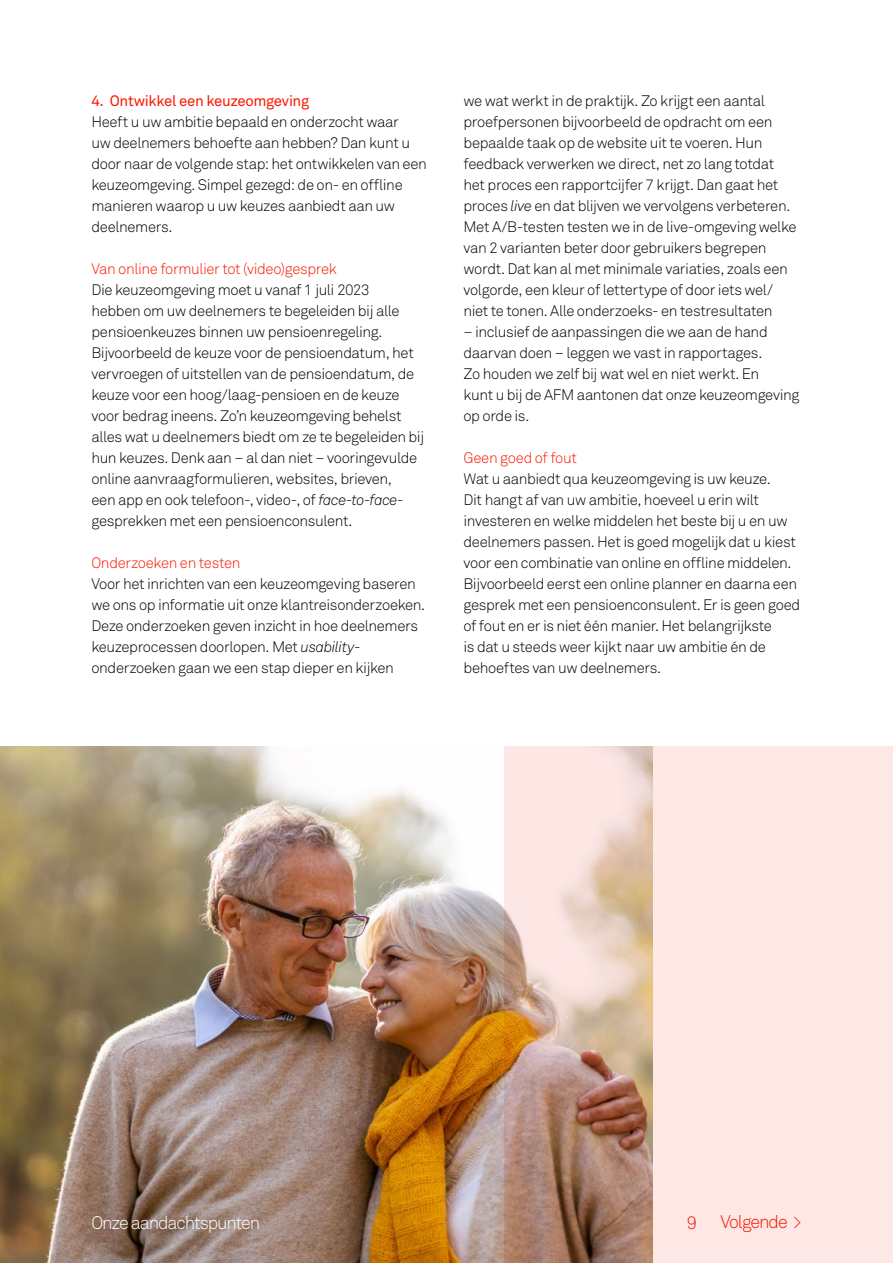
<style>
.page{position:relative;width:893px;height:1263px;background:#fff}
.page>*{position:absolute;margin:0;border:0;box-sizing:border-box;transform-origin:0 0}
.t1{font:300 18px "Akkurat Pro";letter-spacing:-.065em;color:#fff}
.t2{font:300 18px "Akkurat Pro";letter-spacing:-.06em;color:#fa1900}
.t3{font:300 15px/21px "Akkurat Pro";letter-spacing:-.025em;color:#000}
.t4{font:300 15px "Akkurat Pro";letter-spacing:-.025em;color:#fa1900}
.t5{font:15px "Akkurat Pro";letter-spacing:-.02em;color:#fa1900}
.s1{font-style:italic}
</style>
<div class="page">
<img style="left:0;top:747px;width:504px;height:516px">
<svg style="left:504px;top:747px;width:389px;height:516px;background:#ebd2ca"></svg>
<p class="t5" style="left:91px;top:92px;width:219px">4. Ontwikkel een keuzeomgeving</p>
<p class="t3" style="left:91px;top:111px;width:337px">Heeft u uw ambitie bepaald en onderzocht waar<br>uw deelnemers behoefte aan hebben? Dan kunt u door naar de volgende stap: het ontwikkelen van een keuzeomgeving. Simpel gezegd: de on- en offline manieren waarop u uw keuzes aanbiedt aan uw deelnemers.</p>
<p class="t4" style="left:91px;top:260px;width:247px">Van online formulier tot (video)gesprek</p>
<p class="t3" style="left:91px;top:279px;width:334px">Die keuzeomgeving moet u vanaf 1 juli 2023<br>hebben om uw deelnemers te begeleiden bij alle pensioenkeuzes binnen uw pensioenregeling.<br>Bijvoorbeeld de keuze voor de pensioendatum, het vervroegen of uitstellen van de pensioendatum, de keuze voor een hoog/laag-pensioen en de keuze voor bedrag ineens. Zo’n keuzeomgeving behelst alles wat u deelnemers biedt om ze te begeleiden bij hun keuzes. Denk aan – al dan niet – vooringevulde online aanvraagformulieren, websites, brieven,<br>een app en ook telefoon-, video-, of <span class="s1">face-to-face&shy;</span>gesprekken met een pensioenconsulent.</p>
<p class="t4" style="left:91px;top:554px;width:151px">Onderzoeken en testen</p>
<p class="t3" style="left:91px;top:573px;width:335px">Voor het inrichten van een keuzeomgeving baseren we ons op informatie uit onze klantreisonderzoeken.<br>Deze onderzoeken geven inzicht in hoe deelnemers keuzeprocessen doorlopen. Met <span class="s1">usability&shy;</span>onderzoeken gaan we een stap dieper en kijken</p>
<p class="t3" style="left:463px;top:90px;width:335px">we wat werkt in de praktijk. Zo krijgt een aantal proefpersonen bijvoorbeeld de opdracht om een bepaalde taak op de website uit te voeren. Hun feedback verwerken we direct, net zo lang totdat het proces een rapportcijfer 7 krijgt. Dan gaat het proces <span class="s1">live</span> en dat blijven we vervolgens verbeteren.<br>Met A/B-testen testen we in de live-omgeving welke van 2 varianten beter door gebruikers begrepen wordt. Dat kan al met minimale variaties, zoals een volgorde, een kleur of lettertype of door iets wel/ niet te tonen. Alle onderzoeks- en testresultaten</p>
<p class="t3" style="left:463px;top:321px;width:337px">– inclusief de aanpassingen die we aan de hand daarvan doen – leggen we vast in rapportages.<br>Zo houden we zelf bij wat wel en niet werkt. En<br>kunt u bij de AFM aantonen dat onze keuzeomgeving op orde is.</p>
<p class="t4" style="left:463px;top:449px;width:115px">Geen goed of fout</p>
<p class="t3" style="left:463px;top:468px;width:338px">Wat u aanbiedt qua keuzeomgeving is uw keuze.<br>Dit hangt af van uw ambitie, hoeveel u erin wilt investeren en welke middelen het beste bij u en uw deelnemers passen. Het is goed mogelijk dat u kiest voor een combinatie van online en offline middelen.<br>Bijvoorbeeld eerst een online planner en daarna een gesprek met een pensioenconsulent. Er is geen goed of fout en er is niet één manier. Het belangrijkste<br>is dat u steeds weer kijkt naar uw ambitie én de behoeftes van uw deelnemers.</p>
<p class="t1" style="left:91px;top:1212px;width:170px">Onze aandachtspunten</p>
<p class="t2" style="left:687px;top:1212px;width:12px">9</p>
<p class="t2" style="left:720px;top:1211px;width:83px">Volgende &gt;</p>
</div>
